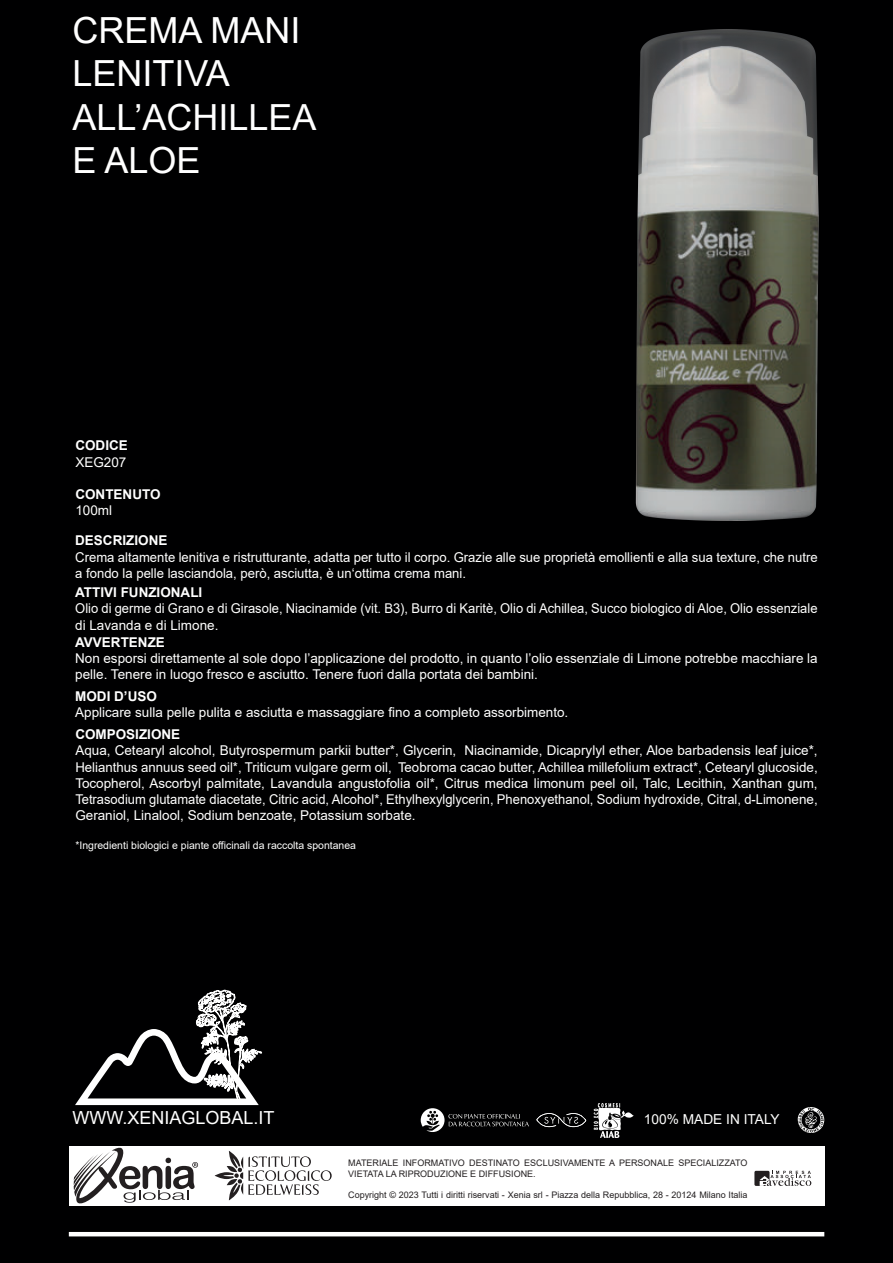
<style>
.page{position:relative;width:893px;height:1263px;background:#000001}
.page>*{position:absolute;margin:0;border:0;box-sizing:border-box;transform-origin:0 0}
.t1{font:36px/43.2px "Arial";color:#fff}
.t2{font:18px "Arial";color:#fff}
.t3{font:13.65px "Arial";color:#fff}
.t4{font:13.5px/16.2px "Arial";color:#fff}
.t5{font:13.5px/16.2px "Arial";color:#fff;scale:.96 1}
.t6{font:700 13.5px "Arial";color:#fff}
.t7{font:10.5px "Arial";color:#fff}
.t8{font:9px/10.8px "Arial";color:#231f20}
</style>
<div class="page">
<div style="left:69px;top:1146px;width:755px;height:59px;background:#fff"></div>
<hr style="left:69px;top:1232px;width:755px;height:4px;background:#fff">
<svg style="left:74px;top:1147px;width:124px;height:57px"></svg>
<div style="left:754px;top:1171px;width:15px;height:15px;background:#231f20;border-radius:2px"></div>
<svg style="left:760px;top:1171px;width:51px;height:15px"></svg>
<svg style="left:215px;top:1151px;width:117px;height:49px"></svg>
<svg style="left:536px;top:1113px;width:50px;height:14px"></svg>
<img style="left:593px;top:1103px;width:41px;height:35px">
<img style="left:797px;top:1107px;width:28px;height:26px">
<svg style="left:421px;top:1108px;width:108px;height:24px"></svg>
<svg style="left:75px;top:989px;width:187px;height:116px"></svg>
<img style="left:635px;top:29px;width:184px;height:492px">
<h1 class="t1" style="left:72px;top:9px;width:246px">CREMA MANI<br>LENITIVA<br>ALL’ACHILLEA<br>E ALOE</h1>
<p class="t6" style="left:75px;top:436px;width:54px">CODICE</p>
<p class="t4" style="left:75px;top:454px;width:53px">XEG207</p>
<p class="t6" style="left:75px;top:485px;width:87px">CONTENUTO</p>
<p class="t4" style="left:75px;top:502px;width:38px">100ml</p>
<p class="t6" style="left:75px;top:531px;width:94px">DESCRIZIONE</p>
<p class="t4" style="left:75px;top:549px;width:744px">Crema altamente lenitiva e ristrutturante, adatta per tutto il corpo. Grazie alle sue proprietà emollienti e alla sua texture, che nutre a fondo la pelle lasciandola, però, asciutta, è un‘ottima crema mani.</p>
<p class="t6" style="left:75px;top:583px;width:129px">ATTIVI FUNZIONALI</p>
<p class="t5" style="left:75px;top:600px;width:775px">Olio di germe di Grano e di Girasole, Niacinamide (vit. B3), Burro di Karitè, Olio di Achillea, Succo biologico di Aloe, Olio essenziale di Lavanda e di Limone.</p>
<p class="t6" style="left:75px;top:633px;width:91px">AVVERTENZE</p>
<p class="t4" style="left:75px;top:650px;width:744px">Non esporsi direttamente al sole dopo l’applicazione del prodotto, in quanto l’olio essenziale di Limone potrebbe macchiare la pelle. Tenere in luogo fresco e asciutto. Tenere fuori dalla portata dei bambini.</p>
<p class="t6" style="left:75px;top:687px;width:83px">MODI D’USO</p>
<p class="t4" style="left:75px;top:704px;width:495px">Applicare sulla pelle pulita e asciutta e massaggiare fino a completo assorbimento.</p>
<p class="t6" style="left:75px;top:725px;width:106px">COMPOSIZIONE</p>
<p class="t4" style="left:75px;top:742px;width:744px;text-align:justify">Aqua, Cetearyl alcohol, Butyrospermum parkii butter*, Glycerin, Niacinamide, Dicaprylyl ether, Aloe barbadensis leaf juice*, Helianthus annuus seed oil*, Triticum vulgare germ oil, Teobroma cacao butter, Achillea millefolium extract*, Cetearyl glucoside, Tocopherol, Ascorbyl palmitate, Lavandula angustofolia oil*, Citrus medica limonum peel oil, Talc, Lecithin, Xanthan gum, Tetrasodium glutamate diacetate, Citric acid, Alcohol*, Ethylhexylglycerin, Phenoxyethanol, Sodium hydroxide, Citral, d-Limonene, Geraniol, Linalool, Sodium benzoate, Potassium sorbate.</p>
<p class="t7" style="left:75px;top:838px;width:282px">*Ingredienti biologici e piante officinali da raccolta spontanea</p>
<h2 class="t2" style="left:73px;top:1105px;width:204px">WWW.XENIAGLOBAL.IT</h2>
<p class="t3" style="left:644px;top:1109px;width:137px">100% MADE IN ITALY</p>
<p class="t8" style="left:348px;top:1157px;width:401px">MATERIALE INFORMATIVO DESTINATO ESCLUSIVAMENTE A PERSONALE SPECIALIZZATO<br>VIETATA LA RIPRODUZIONE E DIFFUSIONE.</p>
<p class="t8" style="left:348px;top:1190px;width:401px">Copyright © 2023 Tutti i diritti riservati - Xenia srl - Piazza della Repubblica, 28 - 20124 Milano Italia</p>
</div>
